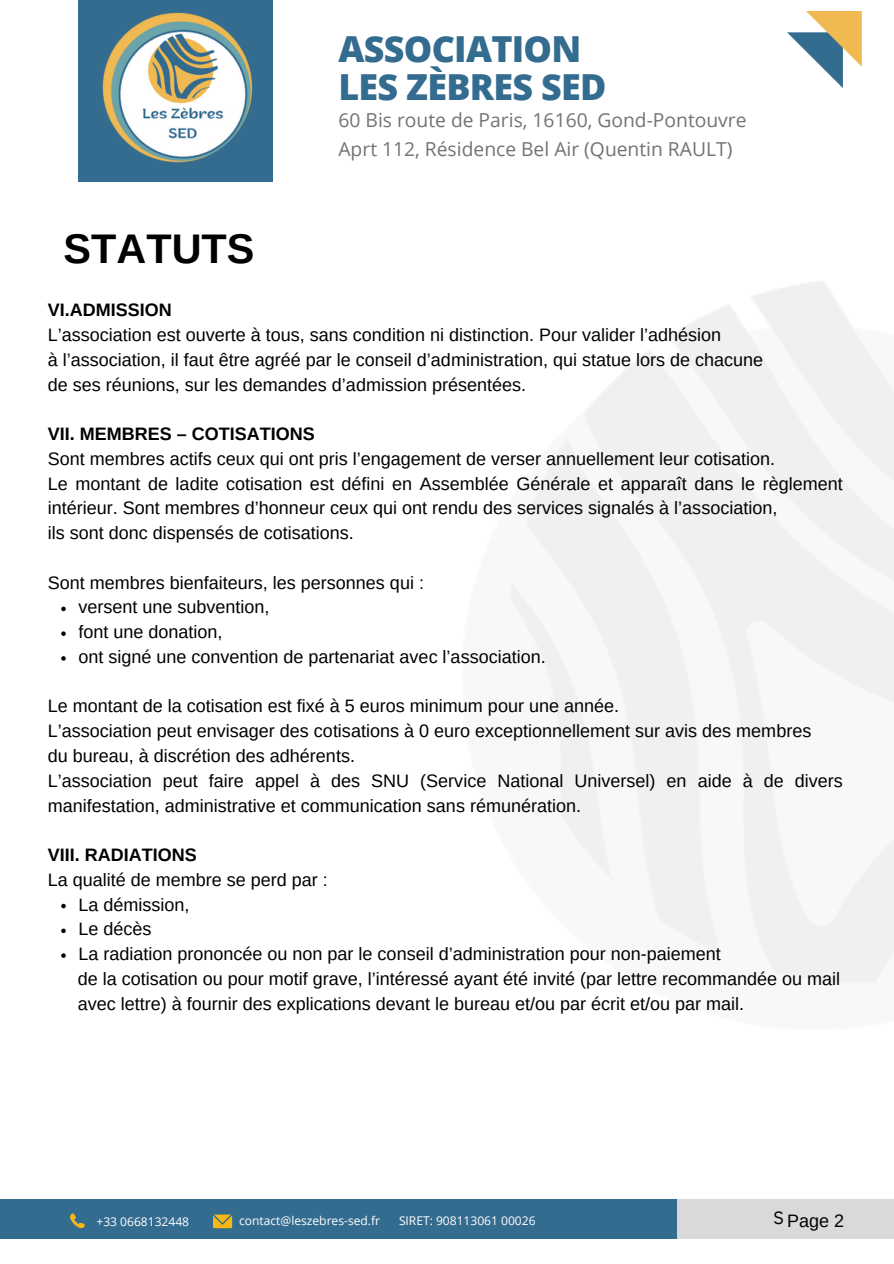
<style>
.page{position:relative;width:894px;height:1264px;background:#fff}
.page>*{position:absolute;margin:0;border:0;box-sizing:border-box;transform-origin:0 0}
.t1{font:700 41.4px "Arimo";color:#000}
.t2{font:800 35.85px "Open Sans";letter-spacing:-.02em;color:#346c90}
.t3{font:19.2px/29px "Open Sans";color:#747272}
.t4{font:18px/24.8px "Arimo";color:#000}
.t5{font:18px "IBM Plex Sans";color:#000}
.t6{font:12px "Open Sans";color:#fff}
.s1{font-weight:700}
</style>
<div class="page">
<svg style="left:61px;top:606px;width:5px;height:5px"></svg>
<svg style="left:61px;top:631px;width:5px;height:5px"></svg>
<svg style="left:61px;top:656px;width:5px;height:4px"></svg>
<svg style="left:61px;top:903px;width:5px;height:5px"></svg>
<svg style="left:61px;top:928px;width:5px;height:5px"></svg>
<svg style="left:61px;top:953px;width:5px;height:4px"></svg>
<div style="left:663px;top:1199px;width:230px;height:39px;background:#d9d9d9"></div>
<div style="left:0;top:1199px;width:676px;height:39px;background:#346c90"></div>
<svg style="left:70px;top:1213px;width:15px;height:14px"></svg>
<svg style="left:213px;top:1214px;width:19px;height:13px"></svg>
<div style="left:78px;top:0;width:195px;height:182px;background:#346c90"></div>
<svg style="left:787px;top:11px;width:74px;height:77px"></svg>
<img style="left:102px;top:12px;width:151px;height:151px">
<p class="t1" style="left:64px;top:225px;width:192px">STATUTS</p>
<p class="t2" style="left:338px;top:24px;width:244px">ASSOCIATION</p>
<h3 class="t2" style="left:338px;top:62px;width:269px">LES ZÈBRES SED</h3>
<p class="t3" style="left:338px;top:105px;width:409px">60 Bis route de Paris, 16160, Gond-Pontouvre<br>Aprt 112, Résidence Bel Air (Quentin RAULT)</p>
<p class="t4" style="left:48px;top:297px;width:716px"><span class="s1">VI.ADMISSION<br></span>L’association est ouverte à tous, sans condition ni distinction. Pour valider l’adhésion<br>à l’association, il faut être agréé par le conseil d’administration, qui statue lors de chacune de ses réunions, sur les demandes d’admission présentées.</p>
<h2 class="t4" style="left:48px;top:421px;width:796px"><span class="s1">VII. MEMBRES – COTISATIONS<br></span>Sont membres actifs ceux qui ont pris l’engagement de verser annuellement leur cotisation.<br>Le montant de ladite cotisation est défini en Assemblée Générale et apparaît dans le règlement intérieur. Sont membres d’honneur ceux qui ont rendu des services signalés à l’association,<br>ils sont donc dispensés de cotisations.</h2>
<p class="t4" style="left:48px;top:570px;width:377px">Sont membres bienfaiteurs, les personnes qui :</p>
<h3 class="t4" style="left:78px;top:594px;width:193px">versent une subvention,</h3>
<h1 class="t4" style="left:78px;top:619px;width:145px">font une donation,</h1>
<p class="t4" style="left:78px;top:644px;width:469px">ont signé une convention de partenariat avec l’association.</p>
<h3 class="t4" style="left:48px;top:693px;width:796px">Le montant de la cotisation est fixé à 5 euros minimum pour une année.<br>L’association peut envisager des cotisations à 0 euro exceptionnellement sur avis des membres<br>du bureau, à discrétion des adhérents.<br>L’association peut faire appel à des SNU (Service National Universel) en aide à de divers manifestation, administrative et communication sans rémunération.</h3>
<h3 class="t4" style="left:48px;top:842px;width:281px"><span class="s1">VIII. RADIATIONS<br></span>La qualité de membre se perd par :</h3>
<h3 class="t4" style="left:78px;top:891px;width:113px">La démission,</h3>
<p class="t4" style="left:78px;top:916px;width:75px">Le décès</p>
<p class="t4" style="left:78px;top:941px;width:644px">La radiation prononcée ou non par le conseil d’administration pour non-paiement</p>
<p class="t4" style="left:78px;top:966px;width:763px">de la cotisation ou pour motif grave, l’intéressé ayant été invité (par lettre recommandée ou mail avec lettre) à fournir des explications devant le bureau et/ou par écrit et/ou par mail.</p>
<p class="t6" style="left:96px;top:1213px;width:94px">+33 0668132448</p>
<h3 class="t6" style="left:239px;top:1211px;width:142px">contact@leszebres-sed.fr</h3>
<h3 class="t6" style="left:399px;top:1211px;width:138px">SIRET: 908113061 00026</h3>
<h3 class="t5" style="left:773px;top:1205px;width:12px">S</h3>
<p class="t4" style="left:786px;top:1208px;width:59px">Page 2</p>
</div>
